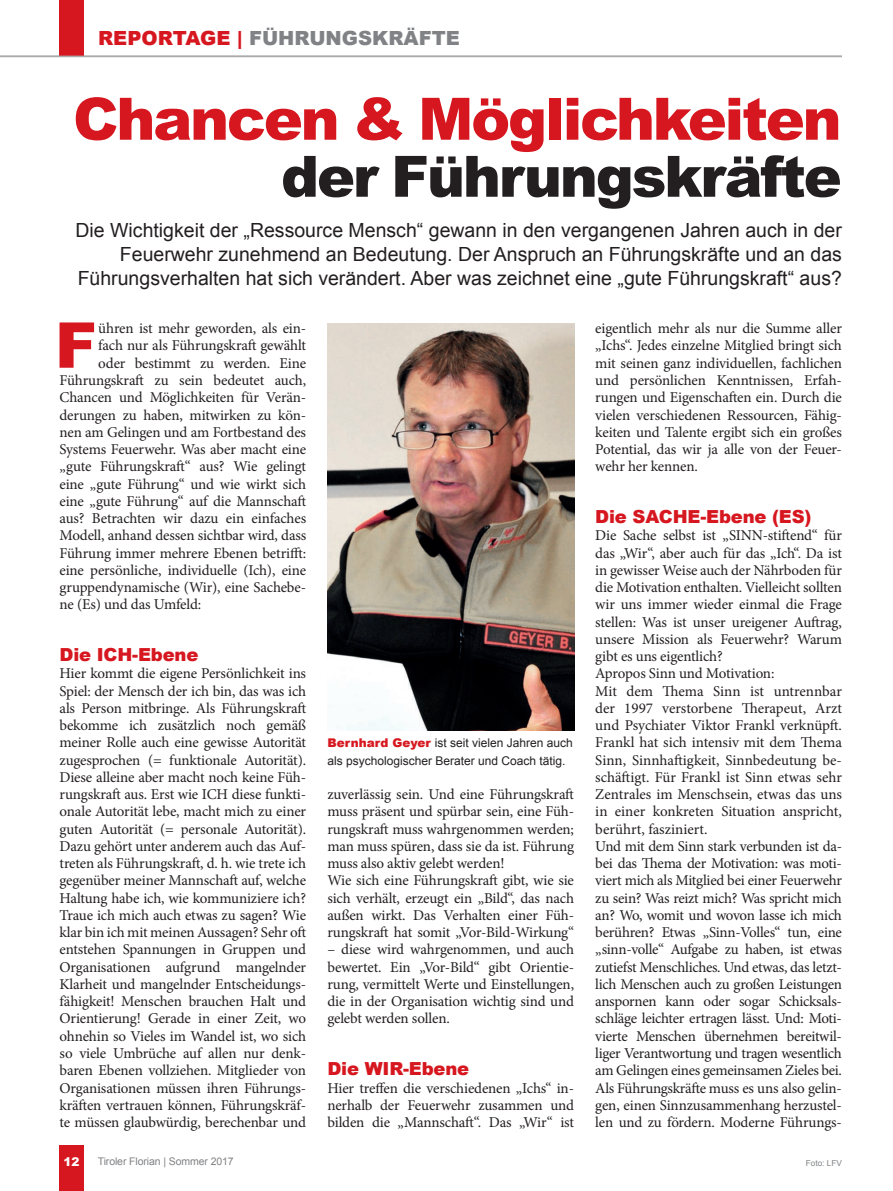
<style>
.page{position:relative;width:893px;height:1191px;background:#fff}
.page>*{position:absolute;margin:0;border:0;box-sizing:border-box;transform-origin:0 0}
.t1{font:900 63.15px "Arial";color:#d7171f}
.t2{font:900 58.5px "Arial";letter-spacing:-.035em;color:#d7171f}
.t3{font:900 57px "Arial";letter-spacing:-.035em;color:#231f20}
.t4{font:19.5px/24px "Arial";color:#231f20;text-align:right}
.t5{font:900 19.5px "Arial";color:#808285}
.t6{font:900 18px "Arial";letter-spacing:-.01em;color:#d7171f}
.t7{font:15px/17.2px "Minion Pro";letter-spacing:-.015em;color:#231f20;text-align:justify}
.t8{font:12px/17.2px "Arial";color:#231f20}
.t9{font:900 12px "Arial";color:#fff}
.t10{font:10.5px "Arial";letter-spacing:-.01em;color:#808285}
.t11{font:8.25px "Arial";color:#808285}
.s1{color:#d7171f}
.s2{font-weight:900;color:#d7171f}
</style>
<div class="page">
<div style="left:60px;top:0;width:24px;height:56px;background:#d7171f"></div>
<hr style="left:0;top:56px;width:842px;height:1px;background:#a8a9ad">
<img style="left:327px;top:323px;width:247px;height:407px">
<div style="left:60px;top:1145px;width:24px;height:46px;background:#d7171f"></div>
<h3 class="t5" style="left:98px;top:24px;width:363px"><span class="s1">REPORTAGE |</span> FÜHRUNGSKRÄFTE</h3>
<h2 class="t2" style="left:73px;top:76px;width:770px">Chancen &amp; Möglichkeiten</h2>
<h3 class="t3" style="left:281px;top:135px;width:562px">der Führungskräfte</h3>
<p class="t4" style="left:76px;top:219px;width:768px">Die Wichtigkeit der „Ressource Mensch“ gewann in den vergangenen Jahren auch in der<br>Feuerwehr zunehmend an Bedeutung. Der Anspruch an Führungskräfte und an das<br>Führungsverhalten hat sich verändert. Aber was zeichnet eine „gute Führungskraft“ aus?</p>
<h1 class="t1" style="left:55px;top:299px;width:44px">F</h1>
<p class="t7" style="left:98px;top:320px;width:209px">ühren ist mehr geworden, als ein-</p>
<p class="t7" style="left:595px;top:320px;width:248px">eigentlich mehr als nur die Summe aller „Ichs“. Jedes einzelne Mitglied bringt sich mit seinen ganz individuellen, fachlichen und persönlichen Kenntnissen, Erfah&shy;rungen und Eigenschaften ein. Durch die vielen verschiedenen Ressourcen, Fähig&shy;keiten und Talente ergibt sich ein großes Potential, das wir ja alle von der Feuer&shy;wehr her kennen.</p>
<p class="t6" style="left:595px;top:503px;width:218px">Die SACHE-Ebene (ES)</p>
<p class="t7" style="left:595px;top:527px;width:248px;text-align:left">Die Sache selbst ist „SINN-stiftend“ für das „Wir“, aber auch für das „Ich“. Da ist in gewisser Weise auch der Nährboden für die Motivation enthalten. Vielleicht sollten wir uns immer wieder einmal die Frage stellen: Was ist unser ureigener Auftrag, unsere Mission als Feuerwehr? Warum gibt es uns eigentlich?<br>Apropos Sinn und Motivation:<br>Mit dem Thema Sinn ist untrennbar der 1997 verstorbene Therapeut, Arzt und Psychiater Viktor Frankl verknüpft.<br>Frankl hat sich intensiv mit dem Thema Sinn, Sinnhaftigkeit, Sinnbedeutung be&shy;schäftigt. Für Frankl ist Sinn etwas sehr Zentrales im Menschsein, etwas das uns in einer konkreten Situation anspricht, berührt, fasziniert.<br>Und mit dem Sinn stark verbunden ist da&shy;bei das Thema der Motivation: was moti&shy;viert mich als Mitglied bei einer Feuerwehr zu sein? Was reizt mich? Was spricht mich an? Wo, womit und wovon lasse ich mich berühren? Etwas „Sinn-Volles“ tun, eine „sinn-volle“ Aufgabe zu haben, ist etwas zutiefst Menschliches. Und etwas, das letzt&shy;lich Menschen auch zu großen Leistungen anspornen kann oder sogar Schicksals&shy;schläge leichter ertragen lässt. Und: Moti&shy;vierte Menschen übernehmen bereitwil&shy;liger Verantwortung und tragen wesentlich am Gelingen eines gemeinsamen Zieles bei.<br>Als Führungskräfte muss es uns also gelin&shy;gen, einen Sinnzusammenhang herzustel&shy;len und zu fördern. Moderne Führungs-</p>
<p class="t7" style="left:98px;top:337px;width:209px">fach nur als Führungskraft gewählt</p>
<p class="t7" style="left:98px;top:354px;width:209px">oder bestimmt zu werden. Eine</p>
<p class="t7" style="left:60px;top:372px;width:248px">Führungskraft zu sein bedeutet auch,</p>
<p class="t7" style="left:60px;top:389px;width:248px">Chancen und Möglichkeiten für Verän-</p>
<p class="t7" style="left:60px;top:406px;width:248px">derungen zu haben, mitwirken zu kön-</p>
<p class="t7" style="left:60px;top:423px;width:248px">nen am Gelingen und am Fortbestand des</p>
<p class="t7" style="left:60px;top:441px;width:248px">Systems Feuerwehr. Was aber macht eine</p>
<p class="t7" style="left:60px;top:458px;width:248px">„gute Führungskraft“ aus? Wie gelingt</p>
<p class="t7" style="left:60px;top:475px;width:248px">eine „gute Führung“ und wie wirkt sich</p>
<p class="t7" style="left:60px;top:492px;width:248px">eine „gute Führung“ auf die Mannschaft</p>
<p class="t7" style="left:60px;top:510px;width:248px">aus? Betrachten wir dazu ein einfaches</p>
<p class="t7" style="left:60px;top:527px;width:248px">Modell, anhand dessen sichtbar wird, dass</p>
<p class="t7" style="left:60px;top:544px;width:248px">Führung immer mehrere Ebenen betrifft:</p>
<p class="t7" style="left:60px;top:561px;width:248px">eine persönliche, individuelle (Ich), eine</p>
<p class="t7" style="left:60px;top:579px;width:248px">gruppendynamische (Wir), eine Sachebe-</p>
<p class="t7" style="left:60px;top:596px;width:143px">ne (Es) und das Umfeld:</p>
<p class="t6" style="left:60px;top:641px;width:140px">Die ICH-Ebene</p>
<p class="t7" style="left:60px;top:665px;width:248px">Hier kommt die eigene Persönlichkeit ins Spiel: der Mensch der ich bin, das was ich als Person mitbringe. Als Führungskraft bekomme ich zusätzlich noch gemäß meiner Rolle auch eine gewisse Autorität zugesprochen (= funktionale Autorität).<br>Diese alleine aber macht noch keine Füh&shy;rungskraft aus. Erst wie ICH diese funkti&shy;onale Autorität lebe, macht mich zu einer guten Autorität (= personale Autorität).<br>Dazu gehört unter anderem auch das Auf&shy;treten als Führungskraft, d. h. wie trete ich gegenüber meiner Mannschaft auf, welche Haltung habe ich, wie kommuniziere ich?<br>Traue ich mich auch etwas zu sagen? Wie klar bin ich mit meinen Aussagen? Sehr oft entstehen Spannungen in Gruppen und Organisationen aufgrund mangelnder Klarheit und mangelnder Entscheidungs&shy;fähigkeit! Menschen brauchen Halt und Orientierung! Gerade in einer Zeit, wo ohnehin so Vieles im Wandel ist, wo sich so viele Umbrüche auf allen nur denk&shy;baren Ebenen vollziehen. Mitglieder von Organisationen müssen ihren Führungs&shy;kräften vertrauen können, Führungskräf&shy;te müssen glaubwürdig, berechenbar und</p>
<p class="t8" style="left:327px;top:734px;width:247px"><span class="s2">Bernhard Geyer</span> ist seit vielen Jahren auch als psychologischer Berater und Coach tätig.</p>
<p class="t7" style="left:327px;top:786px;width:248px;text-align:left">zuverlässig sein. Und eine Führungskraft muss präsent und spürbar sein, eine Füh&shy;rungskraft muss wahrgenommen werden; man muss spüren, dass sie da ist. Führung muss also aktiv gelebt werden!<br>Wie sich eine Führungskraft gibt, wie sie sich verhält, erzeugt ein „Bild“, das nach außen wirkt. Das Verhalten einer Füh&shy;rungskraft hat somit „Vor-Bild-Wirkung“</p>
<p class="t7" style="left:327px;top:941px;width:248px">– diese wird wahrgenommen, und auch bewertet. Ein „Vor-Bild“ gibt Orientie&shy;rung, vermittelt Werte und Einstellungen, die in der Organisation wichtig sind und gelebt werden sollen.</p>
<p class="t6" style="left:327px;top:1055px;width:143px">Die WIR-Ebene</p>
<p class="t7" style="left:327px;top:1079px;width:248px">Hier treffen die verschiedenen „Ichs“ in&shy;nerhalb der Feuerwehr zusammen und bilden die „Mannschaft“. Das „Wir“ ist</p>
<p class="t9" style="left:64px;top:1152px;width:18px">12</p>
<p class="t10" style="left:98px;top:1154px;width:137px">Tiroler Florian | Sommer 2017</p>
<p class="t11" style="left:806px;top:1158px;width:38px">Foto: LFV</p>
</div>
